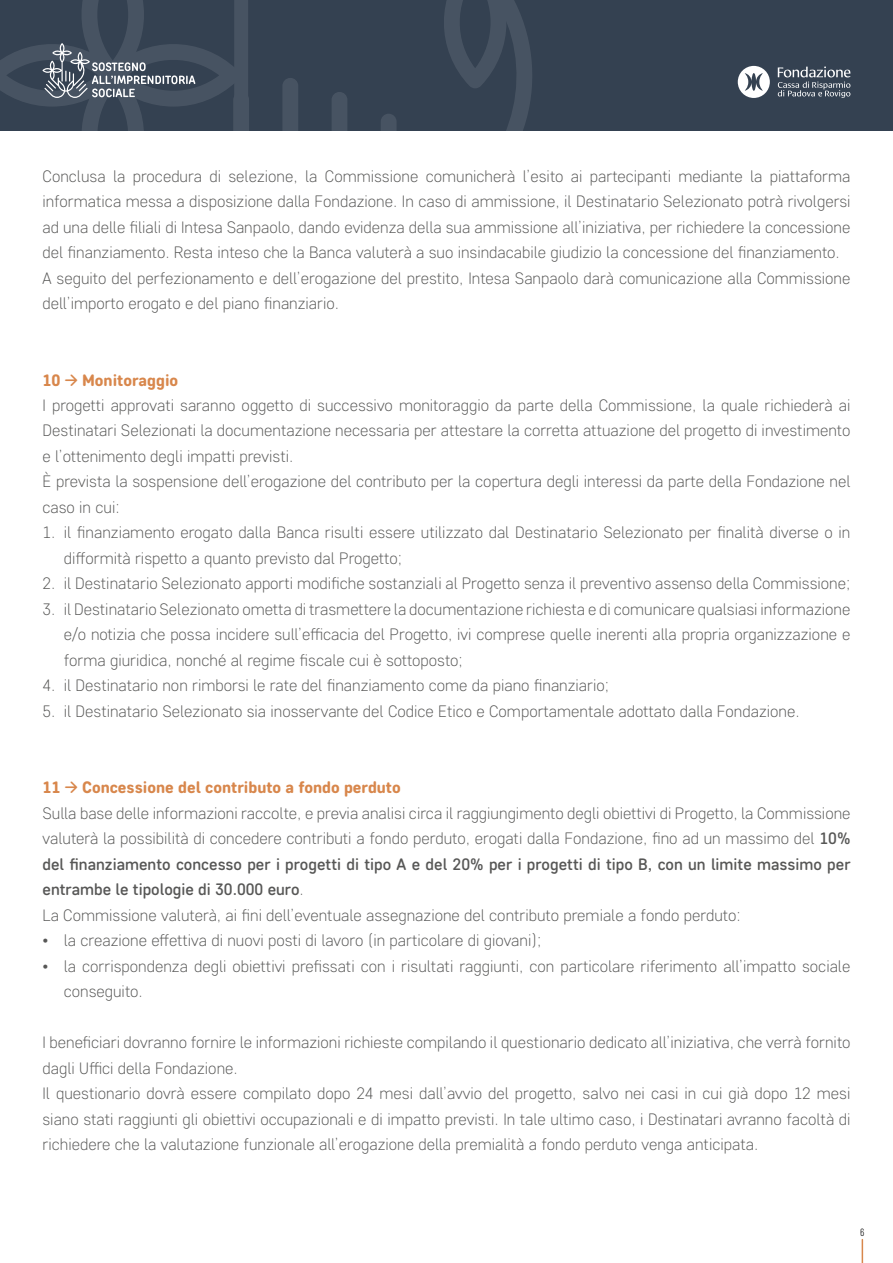
<style>
.page{position:relative;width:893px;height:1263px;background:#fff}
.page>*{position:absolute;margin:0;border:0;box-sizing:border-box;transform-origin:0 0}
.t1{font:300 16.5px/25.5px "Core Sans DS25";color:#575756}
.t2{font:500 16.5px/25.5px "Core Sans DS45";color:#575756}
.t3{font:800 16.5px "Core Sans DS65";color:#d8874c}
.t4{font:300 10.5px "Barlow Condensed";color:#000}
.s1{font-family:"neue UXUI Icons Rounded";font-weight:900}
.s2{font-family:"Core Sans DS45";font-weight:500}
.s3{font-family:"Core Sans DS25";font-weight:300}
</style>
<div class="page">
<div style="left:0;top:0;width:893px;height:130px;background:#344151"></div>
<svg style="left:444px;top:0;width:88px;height:130px"></svg>
<svg style="left:738px;top:66px;width:32px;height:32px"></svg>
<svg style="left:778px;top:66px;width:72px;height:32px"></svg>
<svg style="left:862px;top:1239px;width:1px;height:24px"></svg>
<svg style="left:0;top:0;width:397px;height:130px"></svg>
<p class="t1" style="left:43px;top:162px;width:809px">Conclusa la procedura di selezione, la Commissione comunicherà l’esito ai partecipanti mediante la piattaforma informatica messa a disposizione dalla Fondazione. In caso di ammissione, il Destinatario Selezionato potrà rivolgersi ad una delle filiali di Intesa Sanpaolo, dando evidenza della sua ammissione all’iniziativa, per richiedere la concessione del finanziamento. Resta inteso che la Banca valuterà a suo insindacabile giudizio la concessione del finanziamento.<br>A seguito del perfezionamento e dell’erogazione del prestito, Intesa Sanpaolo darà comunicazione alla Commissione dell’importo erogato e del piano finanziario.</p>
<p class="t3" style="left:43px;top:369px;width:137px">10 <span class="s1">→</span> Monitoraggio</p>
<p class="t1" style="left:43px;top:392px;width:809px">I progetti approvati saranno oggetto di successivo monitoraggio da parte della Commissione, la quale richiederà ai Destinatari Selezionati la documentazione necessaria per attestare la corretta attuazione del progetto di investimento e l’ottenimento degli impatti previsti.<br>È prevista la sospensione dell’erogazione del contributo per la copertura degli interessi da parte della Fondazione nel caso in cui:</p>
<p class="t1" style="left:64px;top:519px;width:788px;text-indent:-21px">1. il finanziamento erogato dalla Banca risulti essere utilizzato dal Destinatario Selezionato per finalità diverse o in difformità rispetto a quanto previsto dal Progetto;</p>
<p class="t1" style="left:43px;top:570px;width:809px">2. il Destinatario Selezionato apporti modifiche sostanziali al Progetto senza il preventivo assenso della Commissione;</p>
<p class="t1" style="left:64px;top:596px;width:788px;text-align:justify;text-indent:-21px">3. il Destinatario Selezionato ometta di trasmettere la documentazione richiesta e di comunicare qualsiasi informazione e/o notizia che possa incidere sull’efficacia del Progetto, ivi comprese quelle inerenti alla propria organizzazione e forma giuridica, nonché al regime fiscale cui è sottoposto;</p>
<p class="t1" style="left:43px;top:672px;width:568px">4. il Destinatario non rimborsi le rate del finanziamento come da piano finanziario;</p>
<p class="t1" style="left:43px;top:698px;width:759px">5. il Destinatario Selezionato sia inosservante del Codice Etico e Comportamentale adottato dalla Fondazione.</p>
<p class="t3" style="left:43px;top:777px;width:360px">11 <span class="s1">→</span> Concessione del contributo a fondo perduto</p>
<p class="t1" style="left:43px;top:800px;width:809px">Sulla base delle informazioni raccolte, e previa analisi circa il raggiungimento degli obiettivi di Progetto, la Commissione valuterà la possibilità di concedere contributi a fondo perduto, erogati dalla Fondazione, fino ad un massimo del <span class="s2">10%</span></p>
<p class="t2" style="left:43px;top:851px;width:809px">del finanziamento concesso per i progetti di tipo A e del 20% per i progetti di tipo B, con un limite massimo per entrambe le tipologie di 30.000 euro<span class="s3">.</span></p>
<p class="t1" style="left:43px;top:902px;width:700px">La Commissione valuterà, ai fini dell’eventuale assegnazione del contributo premiale a fondo perduto:</p>
<p class="t1" style="left:43px;top:927px;width:500px">• la creazione effettiva di nuovi posti di lavoro (in particolare di giovani);</p>
<p class="t1" style="left:64px;top:953px;width:788px;text-indent:-21px">• la corrispondenza degli obiettivi prefissati con i risultati raggiunti, con particolare riferimento all’impatto sociale conseguito.</p>
<p class="t1" style="left:43px;top:1029px;width:809px">I beneficiari dovranno fornire le informazioni richieste compilando il questionario dedicato all’iniziativa, che verrà fornito dagli Uffici della Fondazione.<br>Il questionario dovrà essere compilato dopo 24 mesi dall’avvio del progetto, salvo nei casi in cui già dopo 12 mesi siano stati raggiunti gli obiettivi occupazionali e di impatto previsti. In tale ultimo caso, i Destinatari avranno facoltà di richiedere che la valutazione funzionale all’erogazione della premialità a fondo perduto venga anticipata.</p>
<p class="t4" style="left:860px;top:1226px;width:6px">6</p>
</div>
